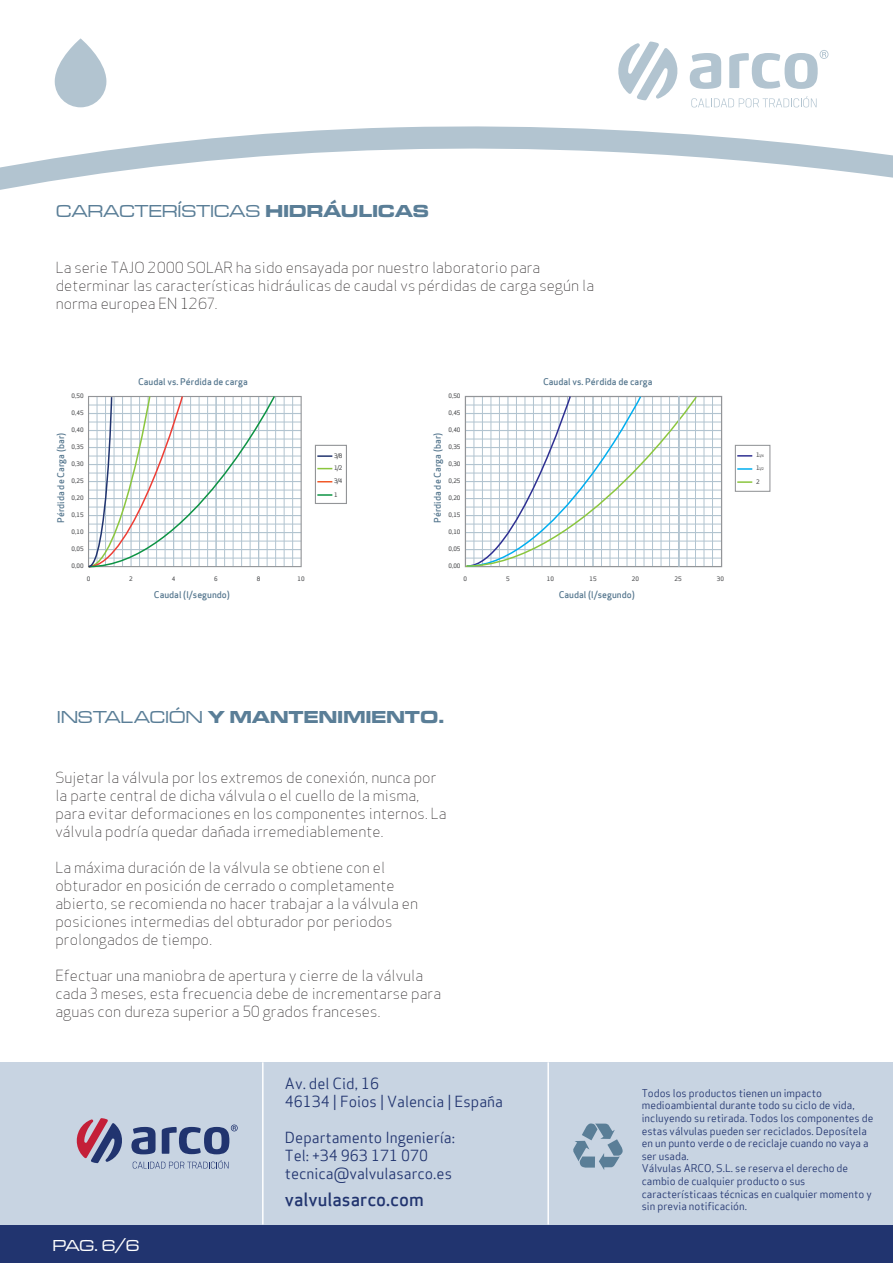
<style>
.page{position:relative;width:893px;height:1263px;background:#fff}
.page>*{position:absolute;margin:0;border:0;box-sizing:border-box;transform-origin:0 0}
.t1{font:18px "Microgramma D Bold Exte";letter-spacing:.02em;color:#5a7e97}
.t2{font:18px "Microgramma D Medi Exte";letter-spacing:.02em;color:#5a7e97}
.t3{font:18px "Apex Sans Medium T";color:#21346f}
.t4{font:16.5px "Microgramma D Medi Exte";color:#fff}
.t5{font:15px/18px "Apex Sans Light T";color:#231f20}
.t6{font:15px/18px "Apex Sans Book T";color:#21346f}
.t7{font:10.5px/12.6px "Apex Sans Book T";color:#21346f}
.t8{font:9px "Apex Sans Medium T";color:#52748c}
.t9{font:6px "Apex Sans Medium T";color:#57585a}
.t10{font:3.45px "Apex Sans Medium T";color:#57585a}
.s1{font-family:"Microgramma D Bold Exte"}
.s2{font-size:6px}
.s3{font-family:"Microgramma D Medi Exte"}
</style>
<div class="page">
<svg style="left:618px;top:41px;width:60px;height:59px"></svg>
<svg style="left:690px;top:53px;width:31px;height:36px"></svg>
<svg style="left:729px;top:50px;width:99px;height:39px"></svg>
<svg style="left:691px;top:96px;width:126px;height:11px"></svg>
<svg style="left:0;top:126px;width:893px;height:64px"></svg>
<div style="left:0;top:1224px;width:893px;height:39px;background:#21346f"></div>
<div style="left:0;top:1062px;width:893px;height:162px;background:#c8d4e2"></div>
<svg style="left:573px;top:1123px;width:50px;height:47px"></svg>
<svg style="left:76px;top:1118px;width:46px;height:45px"></svg>
<svg style="left:131px;top:1127px;width:25px;height:27px"></svg>
<svg style="left:162px;top:1124px;width:76px;height:30px"></svg>
<svg style="left:133px;top:1160px;width:96px;height:8px"></svg>
<hr style="left:262px;top:1062px;width:2px;height:162px;background:#fff">
<hr style="left:547px;top:1062px;width:2px;height:162px;background:#fff">
<svg style="left:55px;top:38px;width:51px;height:69px"></svg>
<hr style="left:89px;top:413px;width:212px;height:1px;background:#b2c4d0">
<hr style="left:89px;top:405px;width:212px;height:1px;background:#b2c4d0">
<hr style="left:89px;top:422px;width:212px;height:1px;background:#b2c4d0">
<hr style="left:89px;top:439px;width:212px;height:1px;background:#b2c4d0">
<hr style="left:89px;top:456px;width:212px;height:1px;background:#b2c4d0">
<hr style="left:89px;top:473px;width:212px;height:1px;background:#b2c4d0">
<hr style="left:89px;top:490px;width:212px;height:1px;background:#b2c4d0">
<hr style="left:89px;top:507px;width:212px;height:1px;background:#b2c4d0">
<hr style="left:89px;top:524px;width:212px;height:1px;background:#b2c4d0">
<hr style="left:89px;top:541px;width:212px;height:1px;background:#b2c4d0">
<hr style="left:89px;top:558px;width:212px;height:1px;background:#b2c4d0">
<hr style="left:89px;top:430px;width:212px;height:1px;background:#b2c4d0">
<hr style="left:89px;top:447px;width:212px;height:1px;background:#b2c4d0">
<hr style="left:89px;top:464px;width:212px;height:1px;background:#b2c4d0">
<hr style="left:89px;top:481px;width:212px;height:1px;background:#b2c4d0">
<hr style="left:89px;top:498px;width:212px;height:1px;background:#b2c4d0">
<hr style="left:89px;top:515px;width:212px;height:1px;background:#b2c4d0">
<hr style="left:89px;top:532px;width:212px;height:1px;background:#b2c4d0">
<hr style="left:89px;top:549px;width:212px;height:1px;background:#b2c4d0">
<hr style="left:284px;top:396px;width:1px;height:171px;background:#b2c4d0">
<hr style="left:292px;top:396px;width:1px;height:171px;background:#b2c4d0">
<div style="left:315px;top:445px;width:32px;height:59px;border:1px solid #939598"></div>
<svg style="left:317px;top:468px;width:15px;height:1px"></svg>
<svg style="left:317px;top:455px;width:15px;height:2px"></svg>
<svg style="left:317px;top:481px;width:15px;height:1px"></svg>
<svg style="left:317px;top:494px;width:15px;height:2px"></svg>
<hr style="left:465px;top:413px;width:257px;height:1px;background:#b2c4d0">
<hr style="left:465px;top:405px;width:257px;height:1px;background:#b2c4d0">
<hr style="left:465px;top:422px;width:257px;height:1px;background:#b2c4d0">
<hr style="left:465px;top:439px;width:257px;height:1px;background:#b2c4d0">
<hr style="left:465px;top:456px;width:257px;height:1px;background:#b2c4d0">
<hr style="left:465px;top:473px;width:257px;height:1px;background:#b2c4d0">
<hr style="left:465px;top:490px;width:257px;height:1px;background:#b2c4d0">
<hr style="left:465px;top:507px;width:257px;height:1px;background:#b2c4d0">
<hr style="left:465px;top:524px;width:257px;height:1px;background:#b2c4d0">
<hr style="left:465px;top:541px;width:257px;height:1px;background:#b2c4d0">
<hr style="left:465px;top:558px;width:257px;height:1px;background:#b2c4d0">
<hr style="left:465px;top:430px;width:257px;height:1px;background:#b2c4d0">
<hr style="left:465px;top:447px;width:257px;height:1px;background:#b2c4d0">
<hr style="left:465px;top:464px;width:257px;height:1px;background:#b2c4d0">
<hr style="left:465px;top:481px;width:257px;height:1px;background:#b2c4d0">
<hr style="left:465px;top:498px;width:257px;height:1px;background:#b2c4d0">
<hr style="left:465px;top:515px;width:257px;height:1px;background:#b2c4d0">
<hr style="left:465px;top:532px;width:257px;height:1px;background:#b2c4d0">
<hr style="left:465px;top:549px;width:257px;height:1px;background:#b2c4d0">
<hr style="left:704px;top:396px;width:1px;height:171px;background:#b2c4d0">
<hr style="left:712px;top:396px;width:1px;height:171px;background:#b2c4d0">
<div style="left:735px;top:445px;width:35px;height:47px;border:1px solid #939598"></div>
<svg style="left:737px;top:455px;width:15px;height:2px"></svg>
<svg style="left:737px;top:468px;width:15px;height:2px"></svg>
<svg style="left:737px;top:481px;width:15px;height:2px"></svg>
<svg style="left:464px;top:395px;width:234px;height:173px"></svg>
<hr style="left:679px;top:396px;width:1px;height:171px;background:#b2c4d0">
<hr style="left:678px;top:396px;width:1px;height:171px;background:#b2c4d0">
<svg style="left:88px;top:396px;width:188px;height:172px"></svg>
<p class="t2" style="left:56px;top:199px;width:374px">CARACTERÍSTICAS <span class="s1">HIDRÁULICAS</span></p>
<p class="t5" style="left:56px;top:258px;width:540px">La serie TAJO 2000 SOLAR ha sido ensayada por nuestro laboratorio para determinar las características hidráulicas de caudal vs pérdidas de carga según la norma europea EN 1267.</p>
<p class="t8" style="left:138px;top:376px;width:111px">Caudal vs. Pérdida de carga</p>
<p class="t8" style="left:543px;top:376px;width:111px">Caudal vs. Pérdida de carga</p>
<p class="t9" style="left:72px;top:392px;width:14px">0,50</p>
<p class="t9" style="left:448px;top:392px;width:14px">0,50</p>
<p class="t9" style="left:72px;top:409px;width:14px">0,45</p>
<p class="t9" style="left:448px;top:409px;width:14px">0,45</p>
<p class="t9" style="left:72px;top:426px;width:14px">0,40</p>
<p class="t8" style="left:55px;top:523px;width:92px;rotate:-90deg">Pérdida de Carga (bar)</p>
<p class="t9" style="left:72px;top:443px;width:14px">0,35</p>
<p class="t9" style="left:72px;top:460px;width:14px">0,30</p>
<p class="t9" style="left:72px;top:477px;width:14px">0,25</p>
<p class="t9" style="left:72px;top:494px;width:14px">0,20</p>
<p class="t9" style="left:72px;top:511px;width:14px">0,15</p>
<p class="t9" style="left:334px;top:452px;width:10px">3/8</p>
<p class="t9" style="left:334px;top:477px;width:10px">3/4</p>
<p class="t9" style="left:334px;top:490px;width:5px">1</p>
<p class="t9" style="left:334px;top:464px;width:10px">1/2</p>
<p class="t9" style="left:448px;top:426px;width:14px">0,40</p>
<p class="t8" style="left:432px;top:523px;width:92px;rotate:-90deg">Pérdida de Carga (bar)</p>
<p class="t9" style="left:448px;top:443px;width:14px">0,35</p>
<p class="t9" style="left:448px;top:460px;width:14px">0,30</p>
<p class="t9" style="left:448px;top:477px;width:14px">0,25</p>
<p class="t9" style="left:448px;top:494px;width:14px">0,20</p>
<p class="t9" style="left:448px;top:511px;width:14px">0,15</p>
<p class="t10" style="left:756px;top:453px;width:9px"><span class="s2">1</span>1/4</p>
<p class="t10" style="left:756px;top:467px;width:9px"><span class="s2">1</span>1/2</p>
<p class="t9" style="left:756px;top:477px;width:5px">2</p>
<p class="t9" style="left:72px;top:528px;width:14px">0,10</p>
<p class="t9" style="left:448px;top:528px;width:14px">0,10</p>
<p class="t9" style="left:72px;top:545px;width:14px">0,05</p>
<p class="t9" style="left:448px;top:545px;width:14px">0,05</p>
<p class="t9" style="left:72px;top:562px;width:14px">0,00</p>
<p class="t9" style="left:448px;top:562px;width:14px">0,00</p>
<p class="t9" style="left:87px;top:575px;width:5px">0</p>
<p class="t9" style="left:129px;top:575px;width:5px">2</p>
<p class="t9" style="left:172px;top:575px;width:5px">4</p>
<p class="t9" style="left:214px;top:575px;width:5px">6</p>
<p class="t9" style="left:257px;top:575px;width:5px">8</p>
<p class="t9" style="left:298px;top:575px;width:9px">10</p>
<p class="t9" style="left:464px;top:575px;width:5px">0</p>
<p class="t9" style="left:506px;top:575px;width:5px">5</p>
<p class="t9" style="left:547px;top:575px;width:9px">10</p>
<p class="t9" style="left:589px;top:575px;width:9px">15</p>
<p class="t9" style="left:632px;top:575px;width:9px">20</p>
<p class="t9" style="left:674px;top:575px;width:9px">25</p>
<p class="t9" style="left:717px;top:575px;width:9px">30</p>
<p class="t8" style="left:154px;top:589px;width:78px">Caudal (l/segundo)</p>
<p class="t8" style="left:559px;top:589px;width:78px">Caudal (l/segundo)</p>
<p class="t1" style="left:57px;top:705px;width:389px"><span class="s3">INSTALACIÓN</span> Y MANTENIMIENTO.</p>
<p class="t5" style="left:55px;top:768px;width:393px">Sujetar la válvula por los extremos de conexión, nunca por la parte central de dicha válvula o el cuello de la misma, para evitar deformaciones en los componentes internos. La válvula podría quedar dañada irremediablemente.</p>
<p class="t5" style="left:55px;top:858px;width:364px">La máxima duración de la válvula se obtiene con el obturador en posición de cerrado o completamente abierto, se recomienda no hacer trabajar a la válvula en posiciones intermedias del obturador por periodos prolongados de tiempo.</p>
<p class="t5" style="left:55px;top:966px;width:387px">Efectuar una maniobra de apertura y cierre de la válvula cada 3 meses, esta frecuencia debe de incrementarse para aguas con dureza superior a 50 grados franceses.</p>
<p class="t4" style="left:53px;top:1235px;width:88px">PAG. 6/6</p>
<p class="t6" style="left:285px;top:1075px;width:220px">Av. del Cid, 16<br>46134 | Foios | Valencia | España</p>
<p class="t6" style="left:285px;top:1129px;width:172px">Departamento Ingeniería:<br>Tel: +34 963 171 070 tecnica@valvulasarco.es</p>
<p class="t3" style="left:285px;top:1188px;width:140px">valvulasarco.com</p>
<p class="t7" style="left:642px;top:1086px;width:233px">Todos los productos tienen un impacto medioambiental durante todo su ciclo de vida, incluyendo su retirada. Todos los componentes de estas válvulas pueden ser reciclados. Deposítela en un punto verde o de reciclaje cuando no vaya a ser usada.<br>Válvulas ARCO, S.L. se reserva el derecho de cambio de cualquier producto o sus característicaas técnicas en cualquier momento y sin previa notificación.</p>
</div>
